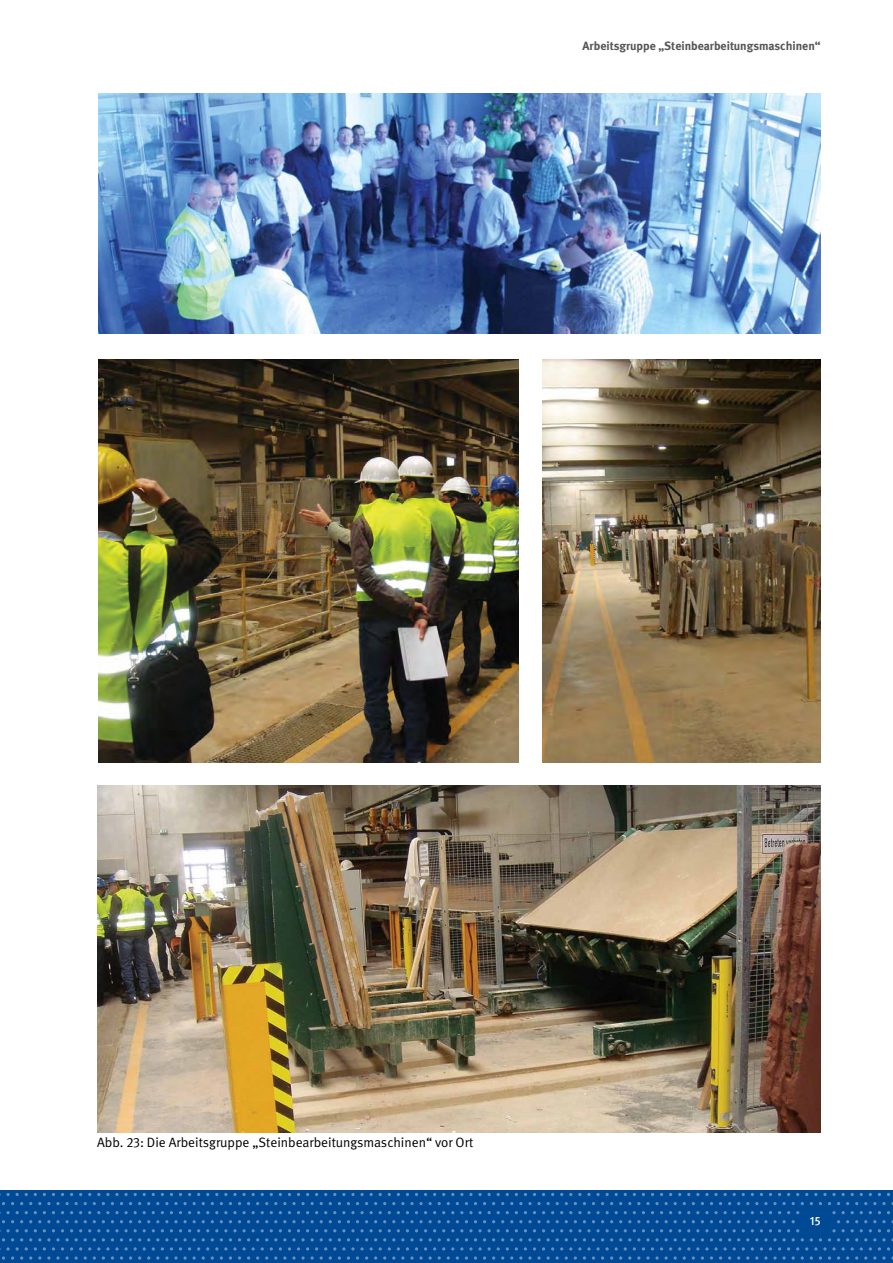
<style>
.page{position:relative;width:893px;height:1263px;background:#fff}
.page>*{position:absolute;margin:0;border:0;box-sizing:border-box;transform-origin:0 0}
.t1{font:13.5px "DGUV Meta";color:#000}
.t2{font:700 12px "DGUV Meta";color:#575656}
.t3{font:500 12px "DGUV Meta";color:#fff}
</style>
<div class="page">
<img style="left:98px;top:94px;width:723px;height:240px">
<img style="left:99px;top:359px;width:420px;height:404px">
<img style="left:542px;top:359px;width:279px;height:404px">
<img style="left:98px;top:785px;width:723px;height:347px">
<div style="left:0;top:1191px;width:893px;height:72px;background:#004994"></div>
<svg style="left:165px;top:1202px;width:22px;height:3px"></svg>
<svg style="left:283px;top:1202px;width:31px;height:3px"></svg>
<svg style="left:410px;top:1202px;width:22px;height:3px"></svg>
<svg style="left:528px;top:1202px;width:22px;height:3px"></svg>
<svg style="left:646px;top:1202px;width:22px;height:3px"></svg>
<svg style="left:764px;top:1202px;width:22px;height:3px"></svg>
<svg style="left:882px;top:1202px;width:11px;height:3px"></svg>
<svg style="left:165px;top:1220px;width:22px;height:3px"></svg>
<svg style="left:283px;top:1220px;width:31px;height:3px"></svg>
<svg style="left:410px;top:1220px;width:22px;height:3px"></svg>
<svg style="left:528px;top:1220px;width:22px;height:3px"></svg>
<svg style="left:646px;top:1220px;width:22px;height:3px"></svg>
<svg style="left:764px;top:1220px;width:22px;height:3px"></svg>
<svg style="left:882px;top:1220px;width:11px;height:3px"></svg>
<svg style="left:165px;top:1238px;width:22px;height:3px"></svg>
<svg style="left:283px;top:1238px;width:31px;height:3px"></svg>
<svg style="left:410px;top:1238px;width:22px;height:3px"></svg>
<svg style="left:528px;top:1238px;width:22px;height:3px"></svg>
<svg style="left:646px;top:1238px;width:22px;height:3px"></svg>
<svg style="left:764px;top:1238px;width:22px;height:3px"></svg>
<svg style="left:882px;top:1238px;width:11px;height:3px"></svg>
<svg style="left:165px;top:1256px;width:22px;height:4px"></svg>
<svg style="left:220px;top:1256px;width:3px;height:4px"></svg>
<svg style="left:229px;top:1256px;width:3px;height:4px"></svg>
<svg style="left:238px;top:1256px;width:3px;height:4px"></svg>
<svg style="left:247px;top:1256px;width:3px;height:4px"></svg>
<svg style="left:283px;top:1256px;width:31px;height:4px"></svg>
<svg style="left:338px;top:1256px;width:3px;height:4px"></svg>
<svg style="left:347px;top:1256px;width:3px;height:4px"></svg>
<svg style="left:356px;top:1256px;width:3px;height:4px"></svg>
<svg style="left:365px;top:1256px;width:3px;height:4px"></svg>
<svg style="left:410px;top:1256px;width:22px;height:4px"></svg>
<svg style="left:456px;top:1256px;width:3px;height:4px"></svg>
<svg style="left:465px;top:1256px;width:3px;height:4px"></svg>
<svg style="left:474px;top:1256px;width:3px;height:4px"></svg>
<svg style="left:483px;top:1256px;width:3px;height:4px"></svg>
<svg style="left:492px;top:1256px;width:3px;height:4px"></svg>
<svg style="left:528px;top:1256px;width:22px;height:4px"></svg>
<svg style="left:574px;top:1256px;width:3px;height:4px"></svg>
<svg style="left:583px;top:1256px;width:3px;height:4px"></svg>
<svg style="left:592px;top:1256px;width:3px;height:4px"></svg>
<svg style="left:601px;top:1256px;width:3px;height:4px"></svg>
<svg style="left:610px;top:1256px;width:3px;height:4px"></svg>
<svg style="left:646px;top:1256px;width:22px;height:4px"></svg>
<svg style="left:692px;top:1256px;width:3px;height:4px"></svg>
<svg style="left:701px;top:1256px;width:3px;height:4px"></svg>
<svg style="left:710px;top:1256px;width:3px;height:4px"></svg>
<svg style="left:719px;top:1256px;width:3px;height:4px"></svg>
<svg style="left:728px;top:1256px;width:3px;height:4px"></svg>
<svg style="left:764px;top:1256px;width:22px;height:4px"></svg>
<svg style="left:810px;top:1256px;width:3px;height:4px"></svg>
<svg style="left:819px;top:1256px;width:3px;height:4px"></svg>
<svg style="left:828px;top:1256px;width:3px;height:4px"></svg>
<svg style="left:837px;top:1256px;width:3px;height:4px"></svg>
<svg style="left:846px;top:1256px;width:3px;height:4px"></svg>
<svg style="left:882px;top:1256px;width:11px;height:4px"></svg>
<svg style="left:224px;top:1193px;width:22px;height:3px"></svg>
<svg style="left:351px;top:1193px;width:22px;height:3px"></svg>
<svg style="left:469px;top:1193px;width:22px;height:3px"></svg>
<svg style="left:587px;top:1193px;width:22px;height:3px"></svg>
<svg style="left:705px;top:1193px;width:22px;height:3px"></svg>
<svg style="left:823px;top:1193px;width:31px;height:3px"></svg>
<svg style="left:224px;top:1211px;width:22px;height:3px"></svg>
<svg style="left:351px;top:1211px;width:22px;height:3px"></svg>
<svg style="left:469px;top:1211px;width:22px;height:3px"></svg>
<svg style="left:587px;top:1211px;width:22px;height:3px"></svg>
<svg style="left:705px;top:1211px;width:22px;height:3px"></svg>
<svg style="left:832px;top:1211px;width:22px;height:3px"></svg>
<svg style="left:224px;top:1229px;width:22px;height:3px"></svg>
<svg style="left:351px;top:1229px;width:22px;height:3px"></svg>
<svg style="left:469px;top:1229px;width:22px;height:3px"></svg>
<svg style="left:587px;top:1229px;width:22px;height:3px"></svg>
<svg style="left:705px;top:1229px;width:22px;height:3px"></svg>
<svg style="left:832px;top:1229px;width:22px;height:3px"></svg>
<svg style="left:224px;top:1247px;width:22px;height:3px"></svg>
<svg style="left:351px;top:1247px;width:22px;height:3px"></svg>
<svg style="left:469px;top:1247px;width:22px;height:3px"></svg>
<svg style="left:587px;top:1247px;width:22px;height:3px"></svg>
<svg style="left:705px;top:1247px;width:22px;height:3px"></svg>
<svg style="left:823px;top:1247px;width:31px;height:3px"></svg>
<svg style="left:47px;top:1202px;width:22px;height:3px"></svg>
<svg style="left:47px;top:1220px;width:22px;height:3px"></svg>
<svg style="left:47px;top:1238px;width:22px;height:3px"></svg>
<svg style="left:2px;top:1256px;width:3px;height:4px"></svg>
<svg style="left:11px;top:1256px;width:3px;height:4px"></svg>
<svg style="left:47px;top:1256px;width:22px;height:4px"></svg>
<svg style="left:102px;top:1256px;width:3px;height:4px"></svg>
<svg style="left:111px;top:1256px;width:3px;height:4px"></svg>
<svg style="left:120px;top:1256px;width:3px;height:4px"></svg>
<svg style="left:129px;top:1256px;width:3px;height:4px"></svg>
<svg style="left:0;top:1193px;width:10px;height:3px"></svg>
<svg style="left:106px;top:1193px;width:22px;height:3px"></svg>
<svg style="left:0;top:1211px;width:10px;height:3px"></svg>
<svg style="left:106px;top:1211px;width:22px;height:3px"></svg>
<svg style="left:0;top:1229px;width:10px;height:3px"></svg>
<svg style="left:106px;top:1229px;width:22px;height:3px"></svg>
<svg style="left:0;top:1247px;width:10px;height:3px"></svg>
<svg style="left:106px;top:1247px;width:22px;height:3px"></svg>
<p class="t2" style="left:583px;top:39px;width:240px">Arbeitsgruppe „Steinbearbeitungsmaschinen“</p>
<p class="t1" style="left:97px;top:1134px;width:378px">Abb. 23: Die Arbeitsgruppe „Steinbearbeitungsmaschinen“ vor Ort</p>
<p class="t3" style="left:810px;top:1213px;width:12px">15</p>
</div>
